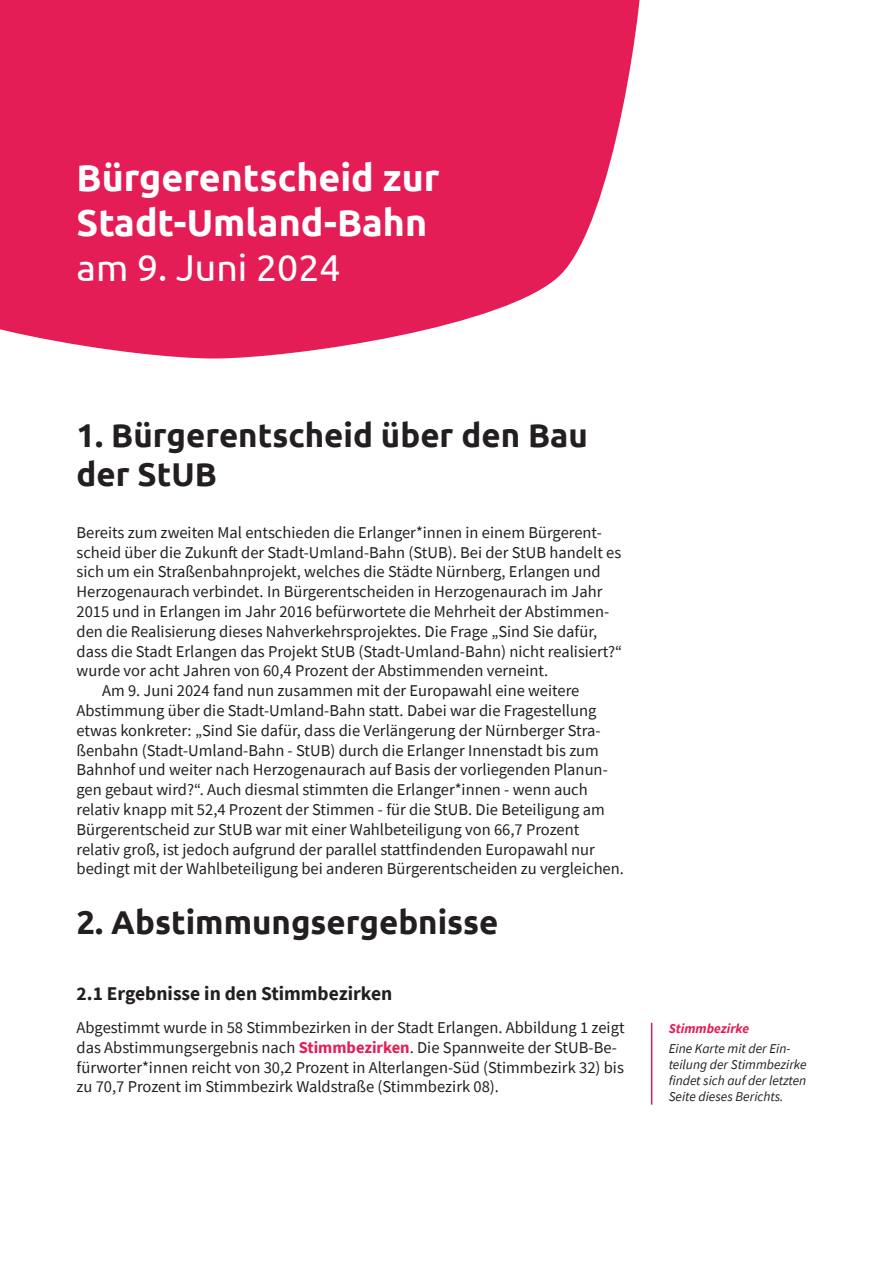
<style>
.page{position:relative;width:893px;height:1263px;background:#fff}
.page>*{position:absolute;margin:0;border:0;box-sizing:border-box;transform-origin:0 0}
.H1_Rubrik_25_pt{font:700 37.5px/45px "Ubuntu";color:#fff}
.H2_Überschrift_Kapitel_22_pt{font:700 33px/39.6px "Ubuntu";color:#231f20}
.F2_Überschrift_13_pt{font:700 19.5px "Source Sans Pro";color:#231f20}
.F1_Fließtext_11_pt_erster_Absatz{font:16.5px/19.8px "Source Sans Pro";color:#231f20}
.F1_Fließtext_Einzug_11_Pt{font:16.5px/19.8px "Source Sans Pro";color:#231f20}
.Marginale_9_pt{font:italic 13.5px/16.2px "Source Sans Pro";color:#231f20}
.Marginale_9_pt-2{font:italic 700 13.5px "Source Sans Pro";color:#e51d56}
.s1{font-weight:400}
.s2{font-weight:700;color:#e51d56}
</style>
<div class="page">
<svg style="left:0;top:0;width:640px;height:358px;background:#e73668"></svg>
<hr style="left:651px;top:1023px;width:1px;height:82px;background:#e51d56">
<h2 class="H1_Rubrik_25_pt" style="left:77px;top:154px;width:365px">Bürgerentscheid zur<br>Stadt-Umland-Bahn <span class="s1">am 9. Juni 2024</span></h2>
<h3 class="H2_Überschrift_Kapitel_22_pt" style="left:77px;top:415px;width:513px">1. Bürgerentscheid über den Bau der StUB</h3>
<p class="F1_Fließtext_11_pt_erster_Absatz" style="left:77px;top:522px;width:547px">Bereits zum zweiten Mal entschieden die Erlanger*innen in einem Bürgerent&shy;scheid über die Zukunft der Stadt-Umland-Bahn (StUB). Bei der StUB handelt es sich um ein Straßenbahnprojekt, welches die Städte Nürnberg, Erlangen und Herzogenaurach verbindet. In Bürgerentscheiden in Herzogenaurach im Jahr 2015 und in Erlangen im Jahr 2016 befürwortete die Mehrheit der Abstimmen&shy;den die Realisierung dieses Nahverkehrsprojektes. Die Frage „Sind Sie dafür, dass die Stadt Erlangen das Projekt StUB (Stadt-Umland-Bahn) nicht realisiert?“ wurde vor acht Jahren von 60,4 Prozent der Abstimmenden verneint.</p>
<p class="F1_Fließtext_Einzug_11_Pt" style="left:77px;top:681px;width:549px;text-indent:26px">Am 9. Juni 2024 fand nun zusammen mit der Europawahl eine weitere Abstimmung über die Stadt-Umland-Bahn statt. Dabei war die Fragestellung etwas konkreter: „Sind Sie dafür, dass die Verlängerung der Nürnberger Stra&shy;ßenbahn (Stadt-Umland-Bahn - StUB) durch die Erlanger Innenstadt bis zum Bahnhof und weiter nach Herzogenaurach auf Basis der vorliegenden Planun&shy;gen gebaut wird?“. Auch diesmal stimmten die Erlanger*innen - wenn auch relativ knapp mit 52,4 Prozent der Stimmen - für die StUB. Die Beteiligung am Bürgerentscheid zur StUB war mit einer Wahlbeteiligung von 66,7 Prozent relativ groß, ist jedoch aufgrund der parallel stattfindenden Europawahl nur bedingt mit der Wahlbeteiligung bei anderen Bürgerentscheiden zu vergleichen.</p>
<h3 class="H2_Überschrift_Kapitel_22_pt" style="left:77px;top:902px;width:424px">2. Abstimmungsergebnisse</h3>
<p class="F2_Überschrift_13_pt" style="left:77px;top:980px;width:317px">2.1 Ergebnisse in den Stimmbezirken</p>
<p class="F1_Fließtext_11_pt_erster_Absatz" style="left:77px;top:1017px;width:549px">Abgestimmt wurde in 58 Stimmbezirken in der Stadt Erlangen. Abbildung 1 zeigt das Abstimmungsergebnis nach <span class="s2">Stimmbezirken</span>. Die Spannweite der StUB-Be&shy;fürworter*innen reicht von 30,2 Prozent in Alterlangen-Süd (Stimmbezirk 32) bis zu 70,7 Prozent im Stimmbezirk Waldstraße (Stimmbezirk 08).</p>
<p class="Marginale_9_pt-2" style="left:669px;top:1019px;width:82px">Stimmbezirke</p>
<p class="Marginale_9_pt" style="left:669px;top:1040px;width:139px">Eine Karte mit der Ein&shy;teilung der Stimmbezirke findet sich auf der letzten<br>Seite dieses Berichts.</p>
</div>
